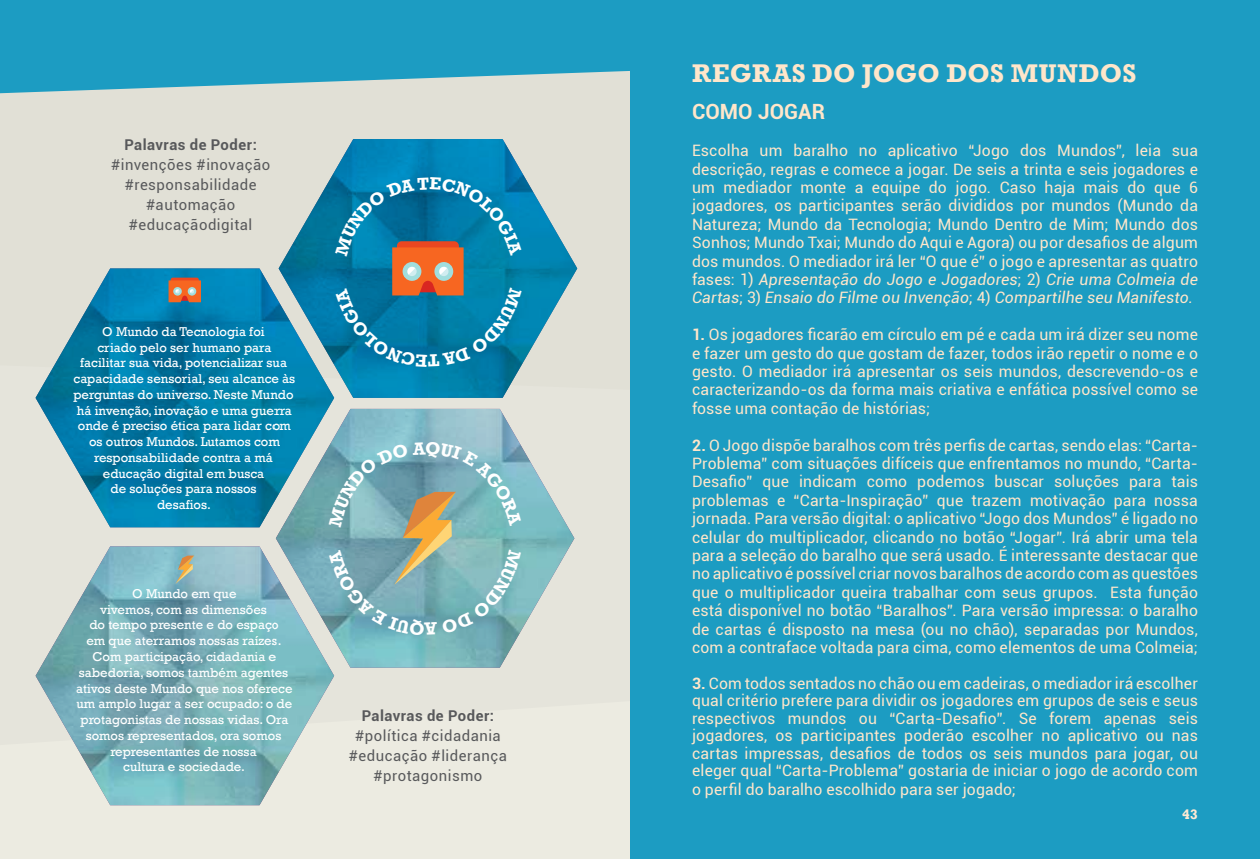
<style>
.page{position:relative;width:1260px;height:859px;background:#fff}
.page>*{position:absolute;margin:0;border:0;box-sizing:border-box;transform-origin:0 0}
.t1{font:700 26.25px "Rockwell";letter-spacing:.01em;color:#ffe6ca}
.t2{font:700 21px "Roboto";letter-spacing:.005em;color:#ffe6ca}
.t3{font:15.75px/18.4px "Roboto";letter-spacing:.01em;color:#ffe6ca;text-align:justify}
.t4{font:14.88px/19.8px "Roboto";letter-spacing:.035em;color:#58595b;text-align:center}
.t5{font:700 14.88px "Roboto";letter-spacing:.035em;color:#58595b}
.t6{font:700 14px "Rockwell";color:#ffead4}
.t7{font:13.12px/15.8px "Rockwell";color:#fff;text-align:center}
.s1{font-style:italic}
.s2{font-weight:700}
</style>
<div class="page">
<div style="left:0;top:0;width:1260px;height:858px;background:#1c9cc2"></div>
<div style="left:0;top:685px;width:630px;height:173px;background:#ecebe1"></div>
<div style="left:0;top:389px;width:630px;height:296px;background:#e5e4db"></div>
<svg style="left:0;top:71px;width:630px;height:318px;background:#d2dbd4"></svg>
<svg style="left:279px;top:139px;width:298px;height:259px;background:#62aac0"></svg>
<svg style="left:36px;top:268px;width:298px;height:259px;background:#268cb0"></svg>
<svg style="left:169px;top:277px;width:32px;height:25px"></svg>
<svg style="left:36px;top:546px;width:298px;height:258px;background:#8fbbc0"></svg>
<svg style="left:175px;top:555px;width:19px;height:28px"></svg>
<svg style="left:276px;top:408px;width:298px;height:259px;background:#9ac4c8"></svg>
<svg style="left:335px;top:177px;width:187px;height:190px;background:#18789a"></svg>
<svg style="left:328px;top:441px;width:194px;height:194px;background:#7eacaf"></svg>
<p class="t5" style="left:124px;top:134px;width:134px">Palavras de Poder:</p>
<p class="t4" style="left:111px;top:154px;width:161px">#invenções #inovação #responsabilidade #automação #educaçãodigital</p>
<p class="t7" style="left:73px;top:323px;width:223px">O Mundo da Tecnologia foi<br>criado pelo ser humano para facilitar sua vida, potencializar sua capacidade sensorial, seu alcance às perguntas do universo. Neste Mundo há invenção, inovação e uma guerra onde é preciso ética para lidar com os outros Mundos. Lutamos com responsabilidade contra a má educação digital em busca<br>de soluções para nossos<br>desafios.</p>
<p class="t7" style="left:76px;top:585px;width:218px">O Mundo em que<br>vivemos, com as dimensões<br>do tempo presente e do espaço<br>em que aterramos nossas raízes.<br>Com participação, cidadania e sabedoria, somos também agentes ativos deste Mundo que nos oferece um amplo lugar a ser ocupado: o de protagonistas de nossas vidas. Ora somos representados, ora somos representantes de nossa<br>cultura e sociedade.</p>
<p class="t5" style="left:362px;top:705px;width:134px">Palavras de Poder:</p>
<p class="t4" style="left:349px;top:725px;width:160px">#política #cidadania #educação #liderança #protagonismo</p>
<h1 class="t1" style="left:692px;top:57px;width:446px">REGRAS DO JOGO DOS MUNDOS</h1>
<h2 class="t2" style="left:692px;top:97px;width:135px">COMO JOGAR</h2>
<p class="t3" style="left:692px;top:141px;width:508px">Escolha um baralho no aplicativo “Jogo dos Mundos”, leia sua descrição, regras e comece a jogar. De seis a trinta e seis jogadores e um mediador monte a equipe do jogo. Caso haja mais do que 6 jogadores, os participantes serão divididos por mundos (Mundo da Natureza; Mundo da Tecnologia; Mundo Dentro de Mim; Mundo dos Sonhos; Mundo Txai; Mundo do Aqui e Agora) ou por desafios de algum dos mundos. O mediador irá ler “O que é” o jogo e apresentar as quatro fases: 1) <span class="s1">Apresentação do Jogo e Jogadores</span>; 2) <span class="s1">Crie uma Colmeia de Cartas</span>; 3) <span class="s1">Ensaio do Filme ou Invenção</span>; 4) <span class="s1">Compartilhe seu Manifesto.</span></p>
<p class="t3" style="left:692px;top:324px;width:508px"><span class="s2">1.</span> Os jogadores ficarão em círculo em pé e cada um irá dizer seu nome e fazer um gesto do que gostam de fazer, todos irão repetir o nome e o gesto. O mediador irá apresentar os seis mundos, descrevendo-os e caracterizando-os da forma mais criativa e enfática possível como se fosse uma contação de histórias;</p>
<p class="t3" style="left:692px;top:435px;width:508px"><span class="s2">2.</span> O Jogo dispõe baralhos com três perfis de cartas, sendo elas: “Carta-Problema” com situações difíceis que enfrentamos no mundo, “Carta-Desafio” que indicam como podemos buscar soluções para tais problemas e “Carta-Inspiração” que trazem motivação para nossa jornada. Para versão digital: o aplicativo “Jogo dos Mundos” é ligado no celular do multiplicador, clicando no botão “Jogar”. Irá abrir uma tela para a seleção do baralho que será usado. É interessante destacar que no aplicativo é possível criar novos baralhos de acordo com as questões que o multiplicador queira trabalhar com seus grupos. Esta função está disponível no botão “Baralhos”. Para versão impressa: o baralho de cartas é disposto na mesa (ou no chão), separadas por Mundos, com a contraface voltada para cima, como elementos de uma Colmeia;</p>
<p class="t3" style="left:692px;top:673px;width:508px;line-height:17.7px"><span class="s2">3.</span> Com todos sentados no chão ou em cadeiras, o mediador irá escolher qual critério prefere para dividir os jogadores em grupos de seis e seus respectivos mundos ou “Carta-Desafio”. Se forem apenas seis jogadores, os participantes poderão escolher no aplicativo ou nas cartas impressas, desafios de todos os seis mundos para jogar, ou eleger qual “Carta-Problema” gostaria de iniciar o jogo de acordo com o perfil do baralho escolhido para ser jogado;</p>
<p class="t6" style="left:1182px;top:805px;width:17px">43</p>
</div>
